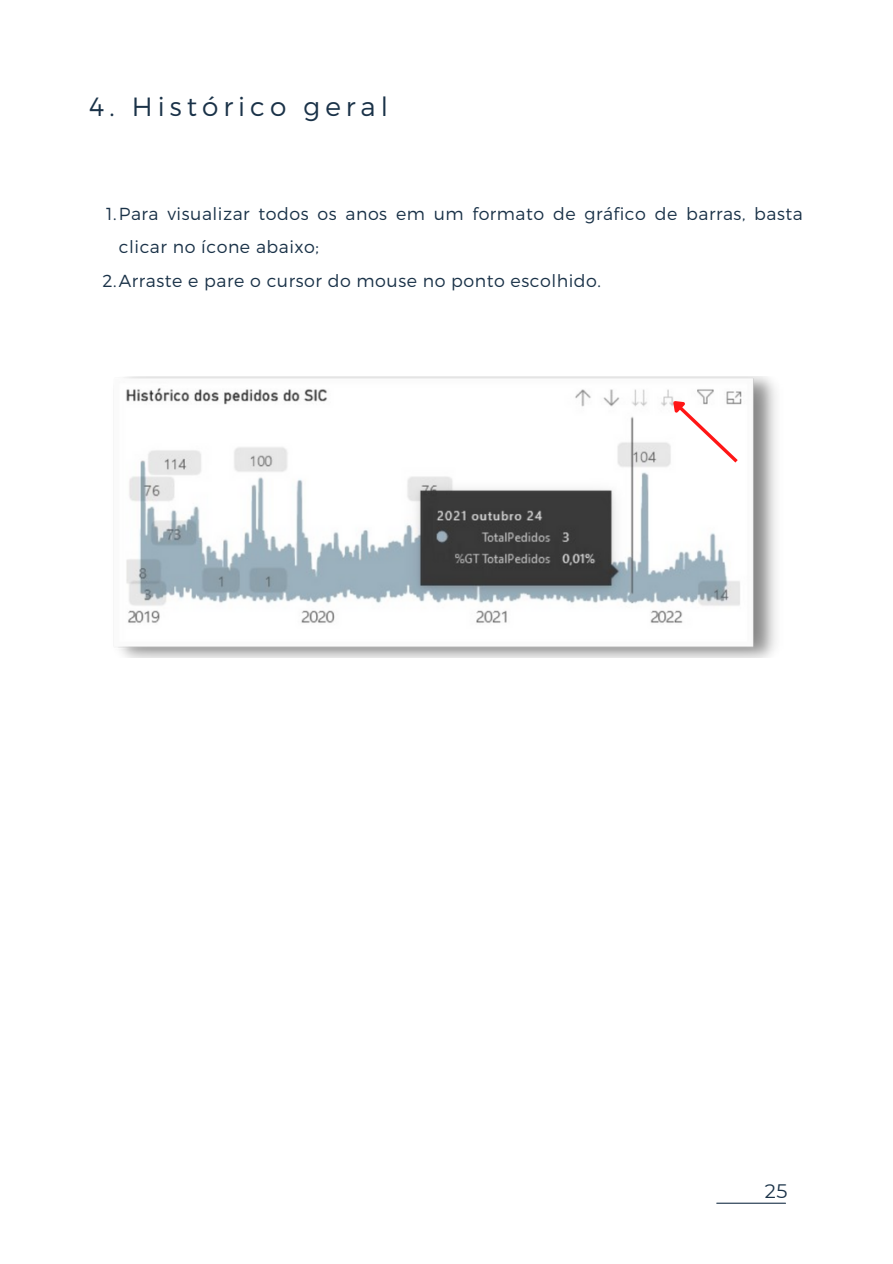
<style>
.page{position:relative;width:893px;height:1264px;background:#fff}
.page>*{position:absolute;margin:0;border:0;box-sizing:border-box;transform-origin:0 0}
.t1{font:300 26.4px "Montserrat";letter-spacing:.19em;color:#1a3248}
.t2{font:19.5px "Montserrat";color:#1a3248}
.t3{font:300 17.4px/33.8px "Montserrat";letter-spacing:.03em;color:#1a3248}
</style>
<div class="page">
<img style="left:118px;top:376px;width:658px;height:281px">
<svg style="left:664px;top:390px;width:77px;height:76px"></svg>
<hr style="left:716px;top:1202px;width:69px;height:1px;background:#1a3248">
<p class="t1" style="left:89px;top:89px;width:300px">4. Histórico geral</p>
<p class="t3" style="left:119px;top:195px;width:685px;text-indent:-13px">1.Para visualizar todos os anos em um formato de gráfico de barras, basta clicar no ícone abaixo;</p>
<p class="t3" style="left:102px;top:263px;width:500px">2.Arraste e pare o cursor do mouse no ponto escolhido.</p>
<p class="t2" style="left:764px;top:1179px;width:24px">25</p>
</div>
